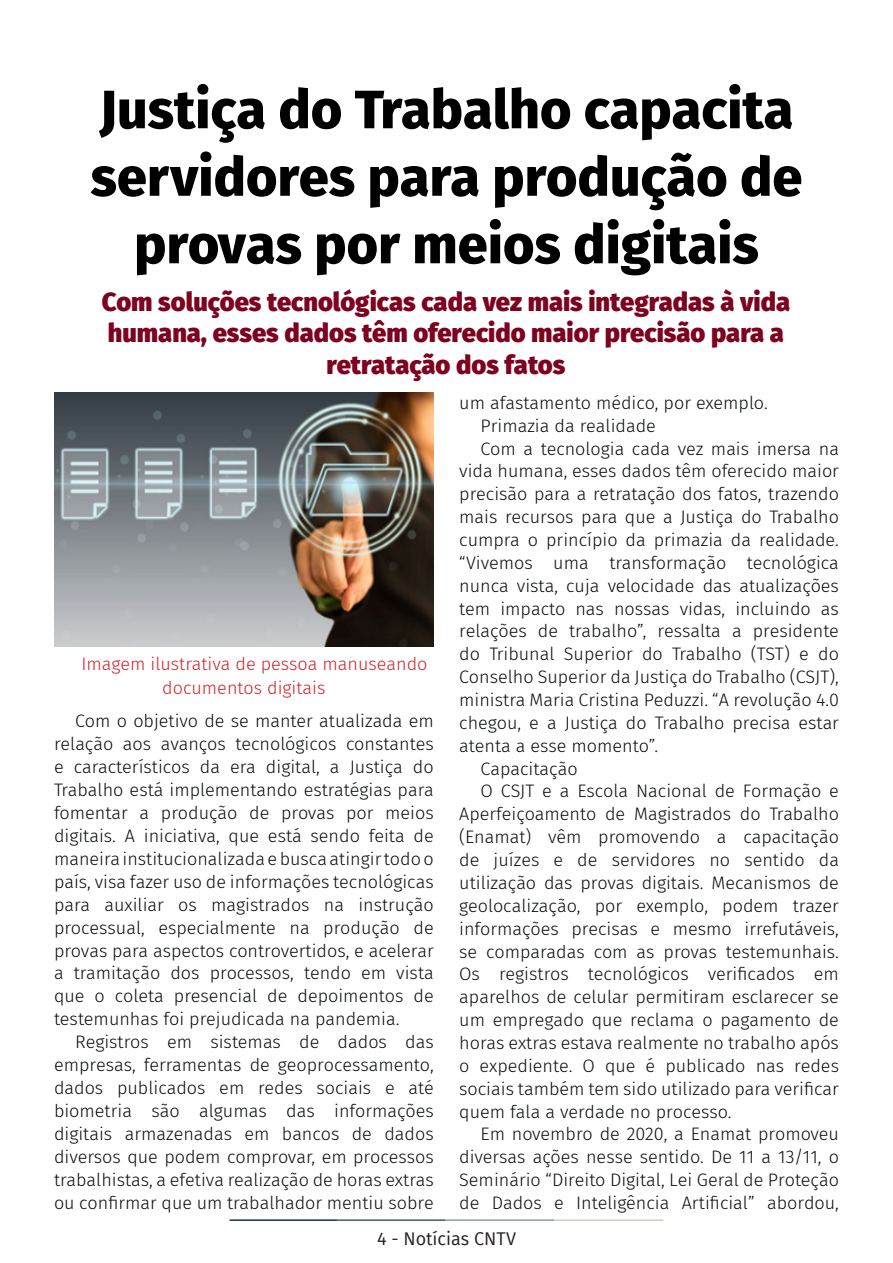
<style>
.page{position:relative;width:893px;height:1263px;background:#fff}
.page>*{position:absolute;margin:0;border:0;box-sizing:border-box;transform-origin:0 0}
.t1{font:800 54px/67.5px "Fira Sans";color:#000001;text-align:center}
.t2{font:800 25.5px/31.5px "Fira Sans";color:#7e0220;text-align:center}
.t3{font:300 18px/22.8px "Fira Sans";color:#080d0b;text-align:justify}
.t4{font:300 18px/24px "Fira Sans";color:#d1232a}
.t5{font:18px "Fira Sans";color:#231f20}
</style>
<div class="page">
<hr style="left:230px;top:1219px;width:107px;height:2px;background:#0e323f">
<hr style="left:337px;top:1219px;width:109px;height:2px;background:#3a5f6d">
<hr style="left:446px;top:1219px;width:109px;height:2px;background:#87a59a">
<hr style="left:555px;top:1219px;width:108px;height:2px;background:#c6d5b7">
<img style="left:54px;top:392px;width:380px;height:254px">
<p class="t1" style="left:91px;top:71px;width:713px">Justiça do Trabalho capacita servidores para produção de provas por meios digitais</p>
<p class="t2" style="left:102px;top:284px;width:690px">Com soluções tecnológicas cada vez mais integradas à vida humana, esses dados têm oferecido maior precisão para a retratação dos fatos</p>
<p class="t4" style="left:162px;top:652px;width:267px;text-indent:-81px">Imagem ilustrativa de pessoa manuseando documentos digitais</p>
<p class="t3" style="left:54px;top:709px;width:381px;text-indent:21px">Com o objetivo de se manter atualizada em relação aos avanços tecnológicos constantes e característicos da era digital, a Justiça do Trabalho está implementando estratégias para fomentar a produção de provas por meios digitais. A iniciativa, que está sendo feita de maneira institucionalizada e busca atingir todo o país, visa fazer uso de informações tecnológicas para auxiliar os magistrados na instrução processual, especialmente na produção de provas para aspectos controvertidos, e acelerar a tramitação dos processos, tendo em vista que o coleta presencial de depoimentos de testemunhas foi prejudicada na pandemia.</p>
<p class="t3" style="left:54px;top:1030px;width:381px;text-indent:21px">Registros em sistemas de dados das empresas, ferramentas de geoprocessamento, dados publicados em redes sociais e até biometria são algumas das informações digitais armazenadas em bancos de dados diversos que podem comprovar, em processos trabalhistas, a efetiva realização de horas extras ou confirmar que um trabalhador mentiu sobre</p>
<p class="t3" style="left:459px;top:391px;width:310px">um afastamento médico, por exemplo.</p>
<p class="t3" style="left:480px;top:414px;width:177px">Primazia da realidade</p>
<p class="t3" style="left:459px;top:437px;width:381px;text-indent:21px">Com a tecnologia cada vez mais imersa na vida humana, esses dados têm oferecido maior precisão para a retratação dos fatos, trazendo mais recursos para que a Justiça do Trabalho cumpra o princípio da primazia da realidade. “Vivemos uma transformação tecnológica nunca vista, cuja velocidade das atualizações tem impacto nas nossas vidas, incluindo as relações de trabalho”, ressalta a presidente do Tribunal Superior do Trabalho (TST) e do Conselho Superior da Justiça do Trabalho (CSJT), ministra Maria Cristina Peduzzi. “A revolução 4.0 chegou, e a Justiça do Trabalho precisa estar atenta a esse momento”.</p>
<p class="t3" style="left:480px;top:757px;width:99px">Capacitação</p>
<p class="t3" style="left:459px;top:780px;width:381px;text-indent:21px">O CSJT e a Escola Nacional de Formação e Aperfeiçoamento de Magistrados do Trabalho (Enamat) vêm promovendo a capacitação de juízes e de servidores no sentido da utilização das provas digitais. Mecanismos de geolocalização, por exemplo, podem trazer informações precisas e mesmo irrefutáveis, se comparadas com as provas testemunhais.<br>Os registros tecnológicos verificados em aparelhos de celular permitiram esclarecer se um empregado que reclama o pagamento de horas extras estava realmente no trabalho após o expediente. O que é publicado nas redes sociais também tem sido utilizado para verificar quem fala a verdade no processo.</p>
<p class="t3" style="left:459px;top:1122px;width:381px;text-indent:21px">Em novembro de 2020, a Enamat promoveu diversas ações nesse sentido. De 11 a 13/11, o Seminário “Direito Digital, Lei Geral de Proteção de Dados e Inteligência Artificial” abordou,</p>
<p class="t5" style="left:377px;top:1225px;width:140px">4 - Notícias CNTV</p>
</div>
